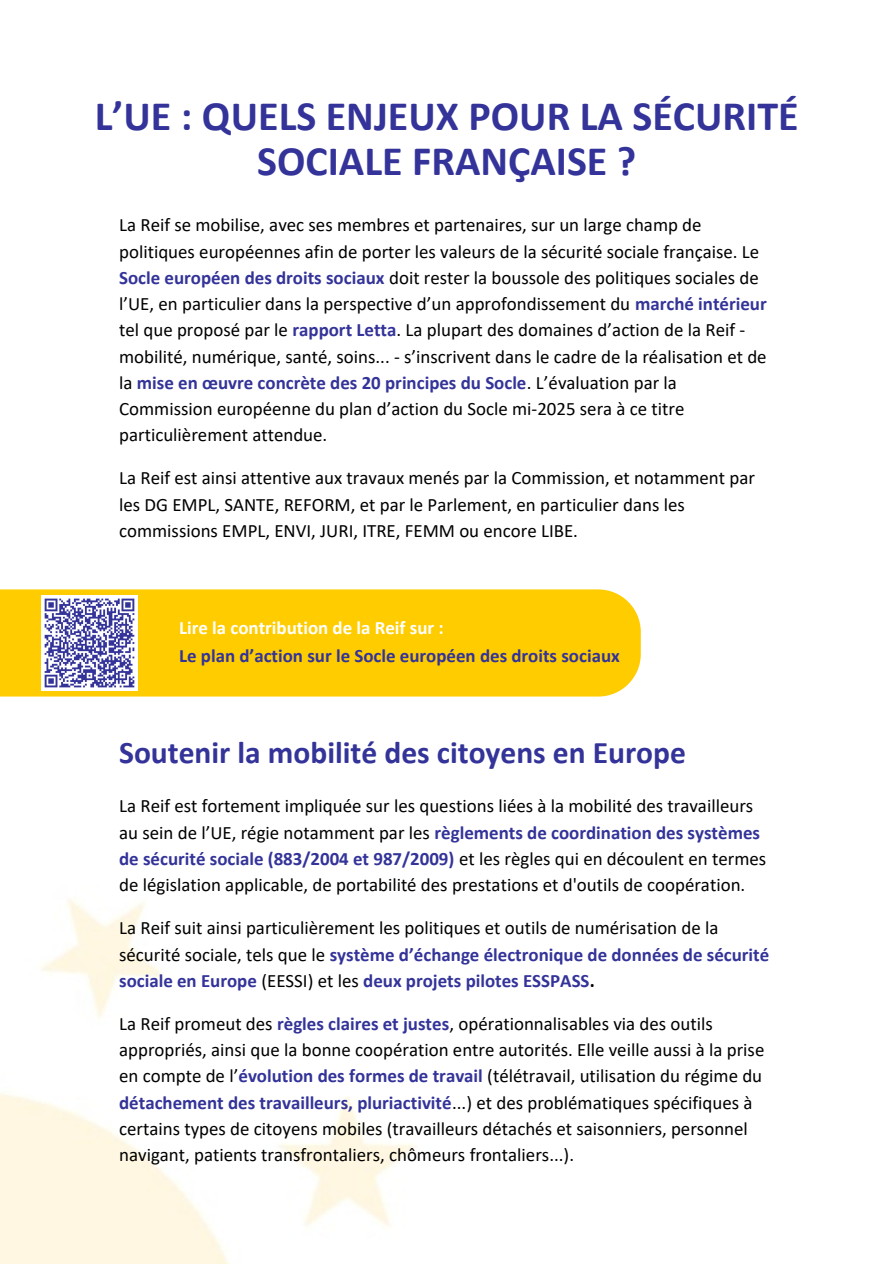
<style>
.page{position:relative;width:894px;height:1264px;background:#fff}
.page>*{position:absolute;margin:0;border:0;box-sizing:border-box;transform-origin:0 0}
.t1{font:700 42px/44.1px "Calibri";color:#339;text-align:center}
.t2{font:700 31.5px "Calibri";color:#339}
.t3{font:18.9px/26.2px "Calibri";color:#000}
.t4{font:700 18.9px "Calibri";color:#339}
.t5{font:700 18.9px "Calibri";color:#fff}
.s1{font-weight:700;color:#339}
.s2{font-weight:700}
</style>
<div class="page">
<div style="left:0;top:589px;width:640px;height:107px;background:#fc0"></div>
<img style="left:41px;top:595px;width:96px;height:95px">
<h1 class="t1" style="left:95px;top:98px;width:705px">L’UE : QUELS ENJEUX POUR LA SÉCURITÉ<br>SOCIALE FRANÇAISE ?</h1>
<p class="t3" style="left:119px;top:213px;width:649px">La Reif se mobilise, avec ses membres et partenaires, sur un large champ de politiques européennes afin de porter les valeurs de la sécurité sociale française. Le <span class="s1">Socle européen des droits sociaux</span> doit rester la boussole des politiques sociales de l’UE, en particulier dans la perspective d’un approfondissement du <span class="s1">marché intérieur </span>tel que proposé par le <span class="s1">rapport Letta</span>. La plupart des domaines d’action de la Reif - mobilité, numérique, santé, soins... - s’inscrivent dans le cadre de la réalisation et de la <span class="s1">mise en œuvre concrète des 20 principes du Socle</span>. L’évaluation par la Commission européenne du plan d’action du Socle mi-2025 sera à ce titre particulièrement attendue.</p>
<p class="t3" style="left:119px;top:466px;width:637px">La Reif est ainsi attentive aux travaux menés par la Commission, et notamment par les DG EMPL, SANTE, REFORM, et par le Parlement, en particulier dans les commissions EMPL, ENVI, JURI, ITRE, FEMM ou encore LIBE.</p>
<p class="t5" style="left:179px;top:619px;width:266px">Lire la contribution de la Reif sur :</p>
<p class="t4" style="left:179px;top:647px;width:442px">Le plan d’action sur le Socle européen des droits sociaux</p>
<h2 class="t2" style="left:119px;top:739px;width:568px">Soutenir la mobilité des citoyens en Europe</h2>
<p class="t3" style="left:119px;top:794px;width:648px">La Reif est fortement impliquée sur les questions liées à la mobilité des travailleurs au sein de l’UE, régie notamment par les <span class="s1">règlements de coordination des systèmes de sécurité sociale (883/2004 et 987/2009)</span> et les règles qui en découlent en termes de législation applicable, de portabilité des prestations et d'outils de coopération.</p>
<p class="t3" style="left:119px;top:916px;width:651px">La Reif suit ainsi particulièrement les politiques et outils de numérisation de la sécurité sociale, tels que le <span class="s1">système d’échange électronique de données de sécurité sociale en Europe</span> (EESSI) et les <span class="s1">deux projets pilotes ESSPASS</span><span class="s2">.</span></p>
<p class="t3" style="left:119px;top:1012px;width:646px">La Reif promeut des <span class="s1">règles claires et justes</span>, opérationnalisables via des outils appropriés, ainsi que la bonne coopération entre autorités. Elle veille aussi à la prise en compte de l’<span class="s1">évolution des formes de travail</span> (télétravail, utilisation du régime du <span class="s1">détachement des travailleurs, pluriactivité</span>...) et des problématiques spécifiques à certains types de citoyens mobiles (travailleurs détachés et saisonniers, personnel navigant, patients transfrontaliers, chômeurs frontaliers...).</p>
</div>
